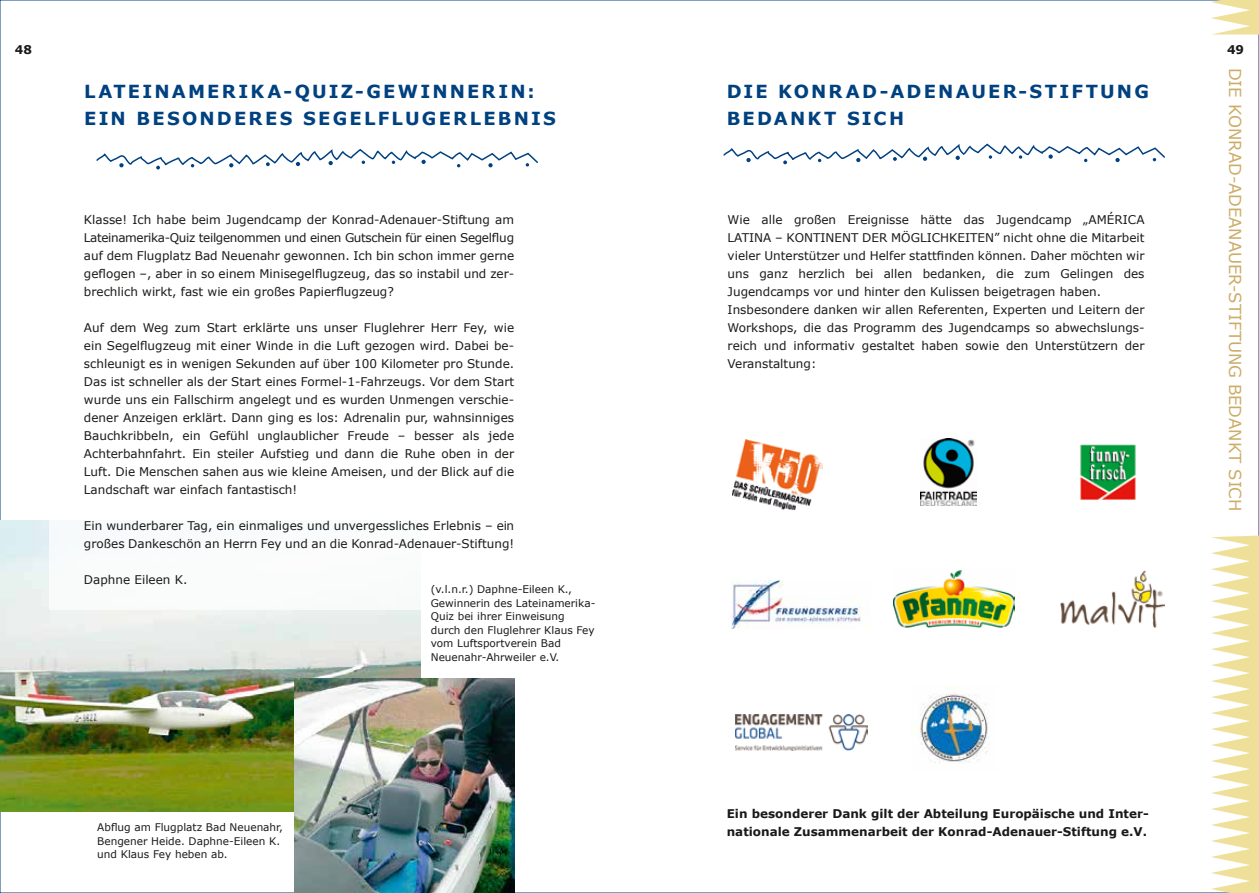
<style>
.page{position:relative;width:1259px;height:893px;background:#fff}
.page>*{position:absolute;margin:0;border:0;box-sizing:border-box;transform-origin:0 0}
.t1{font:700 18px/27px "Verdana";letter-spacing:.125em;color:#004180}
.t2{font:16.5px "Verdana";color:#ccac68}
.t3{font:12px/18px "Verdana";color:#1a1a18;text-align:justify}
.t4{font:700 12px/18px "Verdana";color:#1a1a18}
.t5{font:10.5px/13.5px "Verdana";color:#1a1a18}
</style>
<div class="page">
<img style="left:0;top:521px;width:421px;height:291px">
<div style="left:50px;top:208px;width:464px;height:402px;background:#fff"></div>
<svg style="left:96px;top:148px;width:442px;height:22px"></svg>
<img style="left:295px;top:678px;width:219px;height:215px">
<img style="left:920px;top:438px;width:57px;height:68px">
<img style="left:735px;top:715px;width:132px;height:35px">
<img style="left:732px;top:580px;width:129px;height:48px">
<img style="left:894px;top:570px;width:120px;height:58px">
<img style="left:733px;top:439px;width:89px;height:70px">
<img style="left:1080px;top:444px;width:56px;height:56px">
<img style="left:1060px;top:571px;width:104px;height:56px">
<svg style="left:723px;top:143px;width:442px;height:21px"></svg>
<img style="left:914px;top:686px;width:74px;height:77px">
<svg style="left:1210px;top:535px;width:49px;height:358px"></svg>
<svg style="left:1210px;top:0;width:49px;height:35px"></svg>
<p class="t4" style="left:15px;top:40px;width:19px">48</p>
<p class="t4" style="left:1227px;top:40px;width:19px">49</p>
<h1 class="t1" style="left:84px;top:77px;width:452px">Lateinam erika-Quiz-Gewinnerin: ein besonderes Segelfl</h1>
<h2 class="t2" style="left:1245px;top:68px;width:445px;rotate:90deg">DIE KONRAD-ADEANAUER-STIFTUNG BEDANKT SICH</h2>
<h1 class="t1" style="left:727px;top:77px;width:424px">Die Konrad -Adenauer-Stiftung bedankt sich</h1>
<h1 class="t1" style="left:405px;top:104px;width:152px">ugerlebnis</h1>
<p class="t3" style="left:727px;top:210px;width:418px;text-align:left">Wie alle großen Ereignisse hätte das Jugendcamp „AMÉRICA LATINA – KONTINENT DER MÖGLICHKEITEN” nicht ohne die Mitarbeit vieler Unterstützer und Helfer stattfinden können. Daher möchten wir uns ganz herzlich bei allen bedanken, die zum Gelingen des Jugendcamps vor und hinter den Kulissen beigetragen haben.<br>Insbesondere danken wir allen Referenten, Experten und Leitern der Workshops, die das Programm des Jugendcamps so abwechslungs&shy;reich und informativ gestaltet haben sowie den Unterstützern der Veranstaltung:</p>
<p class="t3" style="left:84px;top:210px;width:432px">Klasse! Ich habe beim Jugendcamp der Konrad-Adenauer-Stiftung am Lateinamerika-Quiz teilgenommen und einen Gutschein für einen Segelflug auf dem Flugplatz Bad Neuenahr gewonnen. Ich bin schon immer gerne geflogen –, aber in so einem Minisegelflugzeug, das so instabil und zer&shy;brechlich wirkt, fast wie ein großes Papierflugzeug?</p>
<p class="t3" style="left:84px;top:318px;width:432px">Auf dem Weg zum Start erklärte uns unser Fluglehrer Herr Fey, wie ein Segelflugzeug mit einer Winde in die Luft gezogen wird. Dabei be&shy;schleunigt es in wenigen Sekunden auf über 100 Kilometer pro Stunde.<br>Das ist schneller als der Start eines Formel-1-Fahrzeugs. Vor dem Start wurde uns ein Fallschirm angelegt und es wurden Unmengen verschie&shy;dener Anzeigen erklärt. Dann ging es los: Adrenalin pur, wahnsinniges Bauchkribbeln, ein Gefühl unglaublicher Freude – besser als jede Achterbahnfahrt. Ein steiler Aufstieg und dann die Ruhe oben in der Luft. Die Menschen sahen aus wie kleine Ameisen, und der Blick auf die Landschaft war einfach fantastisch!</p>
<p class="t3" style="left:84px;top:516px;width:432px">Ein wunderbarer Tag, ein einmaliges und unvergessliches Erlebnis – ein großes Dankeschön an Herrn Fey und an die Konrad-Adenauer-Stiftung!</p>
<p class="t3" style="left:84px;top:570px;width:105px">Daphne Eileen K.</p>
<p class="t5" style="left:431px;top:582px;width:166px">(v.l.n.r.) Daphne-Eileen K.,<br>Gewinnerin des Lateinamerika-<br>Quiz bei ihrer Einweisung durch den Fluglehrer Klaus Fey vom Luftsportverein Bad<br>Neuenahr-Ahrweiler e.V.</p>
<p class="t5" style="left:97px;top:820px;width:187px">Abflug am Flugplatz Bad Neuenahr,<br>Bengener Heide. Daphne-Eileen K. und Klaus Fey heben ab.</p>
<p class="t4" style="left:727px;top:804px;width:423px">Ein besonderer Dank gilt der Abteilung Europäische und Inter&shy;nationale Zusammenarbeit der Konrad-Adenauer-Stiftung e.V.</p>
</div>
